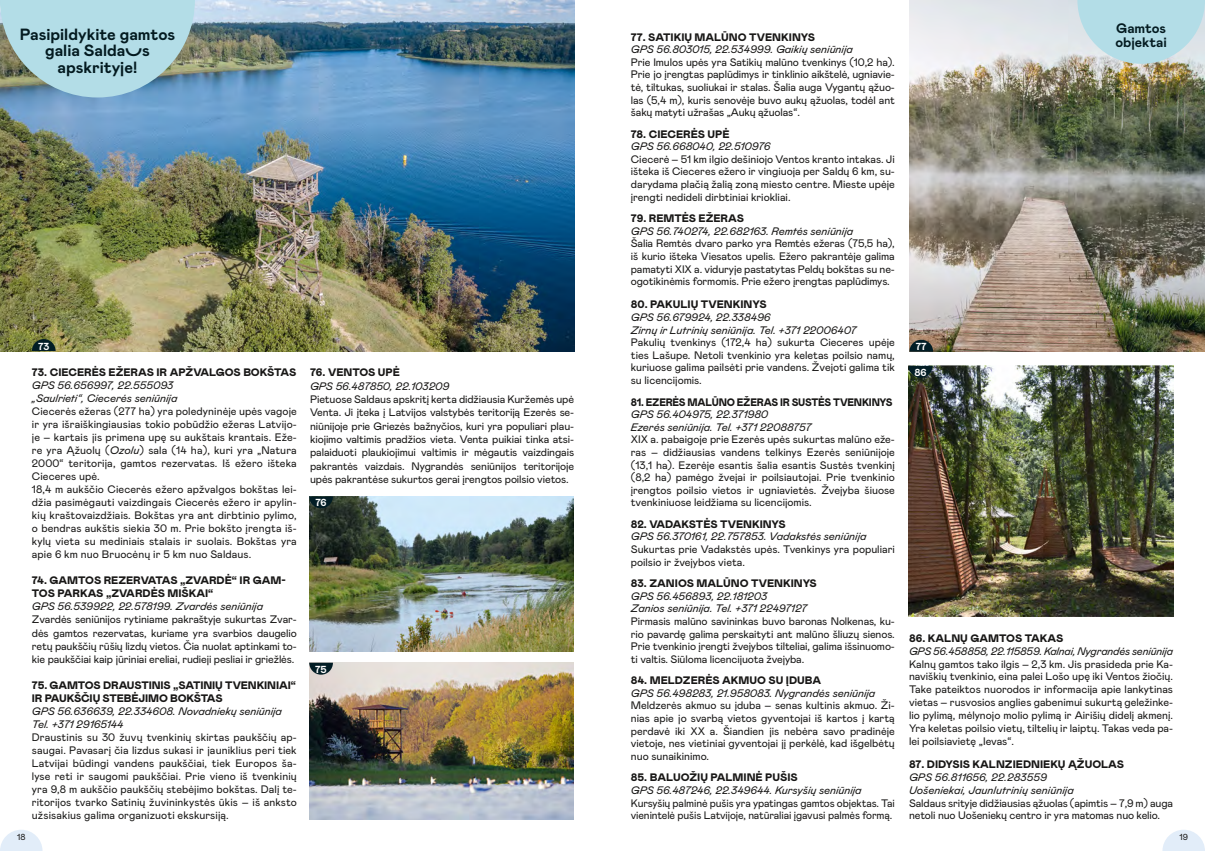
<style>
.page{position:relative;width:1205px;height:851px;background:#fff}
.page>*{position:absolute;margin:0;border:0;box-sizing:border-box;transform-origin:0 0}
.t1{font:700 16.25px/16.2px "Mabry Pro";color:#031a20;text-align:center}
.t2{font:700 13.75px/13.8px "Mabry Pro";color:#031a20}
.t3{font:10.88px/12.6px "Mabry Pro";color:#181716;text-align:justify}
.t4{font:italic 10.88px/12.6px "Mabry Pro";color:#181716}
.t5{font:900 10.88px/13px "Mabry Pro";color:#181716}
.t6{font:900 10.88px "Mabry Pro";letter-spacing:-.02em;color:#181716;scale:.93 1}
.t7{font:700 10.12px "Mabry Pro";letter-spacing:-.01em;color:#fff}
.t8{font:8.75px "Mabry Pro";color:#181716}
.s1{font-family:"Overpriced Mabry"}
.s2{font-style:italic}
</style>
<div class="page">
<svg style="left:0;top:830px;width:43px;height:20px"></svg>
<svg style="left:1162px;top:830px;width:43px;height:20px"></svg>
<img style="left:909px;top:0;width:296px;height:351px">
<img style="left:0;top:0;width:574px;height:351px">
<img style="left:309px;top:662px;width:264px;height:157px">
<svg style="left:0;top:0;width:195px;height:97px;background:#a5cbd3"></svg>
<svg style="left:1077px;top:0;width:128px;height:64px;background:#bbdde5"></svg>
<img style="left:309px;top:496px;width:264px;height:155px">
<img style="left:909px;top:366px;width:264px;height:251px">
<svg style="left:32px;top:339px;width:24px;height:12px"></svg>
<svg style="left:909px;top:340px;width:24px;height:11px"></svg>
<svg style="left:309px;top:496px;width:24px;height:12px"></svg>
<svg style="left:909px;top:366px;width:23px;height:12px"></svg>
<svg style="left:309px;top:662px;width:24px;height:12px"></svg>
<h1 class="t1" style="left:20px;top:26px;width:157px">Pasipildykite gamtos galia Salda<span class="s1">u</span>s apskrityje!</h1>
<p class="t2" style="left:1115px;top:21px;width:53px">Gamtos objektai</p>
<p class="t5" style="left:631px;top:30px;width:186px">77. SATIKIŲ MALŪNO TVENKINYS</p>
<p class="t4" style="left:631px;top:42px;width:224px">GPS 56.803015, 22.534999. Gaikių seniūnija</p>
<p class="t3" style="left:631px;top:55px;width:265px">Prie Imulos upės yra Satikių malūno tvenkinys (10,2 ha).<br>Prie jo įrengtas paplūdimys ir tinklinio aikštelė, ugniavie&shy;tė, tiltukas, suoliukai ir stalas. Šalia auga Vygantų ąžuo&shy;las (5,4 m), kuris senovėje buvo aukų ąžuolas, todėl ant šakų matyti užrašas „Aukų ąžuolas“.</p>
<p class="t5" style="left:631px;top:127px;width:100px">78. CIECERĖS UPĖ</p>
<p class="t4" style="left:631px;top:139px;width:141px">GPS 56.668040, 22.510976</p>
<p class="t3" style="left:631px;top:152px;width:265px">Ciecerė – 51 km ilgio dešiniojo Ventos kranto intakas. Ji išteka iš Cieceres ežero ir vingiuoja per Saldų 6 km, su&shy;darydama plačią žalią zoną miesto centre. Mieste upėje įrengti nedideli dirbtiniai kriokliai.</p>
<p class="t5" style="left:631px;top:211px;width:115px">79. REMTĖS EŽERAS</p>
<p class="t4" style="left:631px;top:224px;width:224px">GPS 56.740274, 22.682163. Remtės seniūnija</p>
<p class="t3" style="left:631px;top:237px;width:265px">Šalia Remtės dvaro parko yra Remtės ežeras (75,5 ha), iš kurio išteka Viesatos upelis. Ežero pakrantėje galima pamatyti XIX a. viduryje pastatytas Peldų bokštas su ne&shy;ogotikinėmis formomis. Prie ežero įrengtas paplūdimys.</p>
<p class="t5" style="left:631px;top:298px;width:137px">80. PAKULIŲ TVENKINYS</p>
<p class="t4" style="left:631px;top:310px;width:227px">GPS 56.679924, 22.338496<br>Zirnų ir Lutrinių seniūnija. Tel. +371 22006407</p>
<p class="t3" style="left:631px;top:335px;width:265px">Pakulių tvenkinys (172,4 ha) sukurta Cieceres upėje ties Lašupe. Netoli tvenkinio yra keletas poilsio namų, kuriuose galima pailsėti prie vandens. Žvejoti galima tik su licencijomis.</p>
<p class="t6" style="left:631px;top:394px;width:283px">81. EZERĖS MALŪNO EŽERAS IR SUSTĖS TVENKINYS</p>
<p class="t4" style="left:631px;top:407px;width:182px">GPS 56.404975, 22.371980<br>Ezerės seniūnija. Tel. +371 22088757</p>
<p class="t3" style="left:631px;top:432px;width:265px">XIX a. pabaigoje prie Ezerės upės sukurtas malūno eže&shy;ras – didžiausias vandens telkinys Ezerės seniūnijoje (13,1 ha). Ezerėje esantis šalia esantis Sustės tvenkinį (8,2 ha) pamėgo žvejai ir poilsiautojai. Prie tvenkinio įrengtos poilsio vietos ir ugniavietės. Žvejyba šiuose tvenkiniuose leidžiama su licencijomis.</p>
<p class="t5" style="left:631px;top:517px;width:156px">82. VADAKSTĖS TVENKINYS</p>
<p class="t4" style="left:631px;top:529px;width:237px">GPS 56.370161, 22.757853. Vadakstės seniūnija</p>
<p class="t3" style="left:631px;top:542px;width:265px">Sukurtas prie Vadakstės upės. Tvenkinys yra populiari poilsio ir žvejybos vieta.</p>
<p class="t5" style="left:631px;top:576px;width:187px">83. ZANIOS MALŪNO TVENKINYS</p>
<p class="t4" style="left:631px;top:589px;width:177px">GPS 56.456893, 22.181203<br>Zanios seniūnija. Tel. +371 22497127</p>
<p class="t3" style="left:631px;top:614px;width:265px">Pirmasis malūno savininkas buvo baronas Nolkenas, ku&shy;rio pavardę galima perskaityti ant malūno šliuzų sienos.<br>Prie tvenkinio įrengti žvejybos tilteliai, galima išsinuomo&shy;ti valtis. Siūloma licencijuota žvejyba.</p>
<p class="t5" style="left:631px;top:673px;width:192px">84. MELDZERĖS AKMUO SU ĮDUBA</p>
<p class="t4" style="left:631px;top:686px;width:246px">GPS 56.498283, 21.958083. Nygrandės seniūnija</p>
<p class="t3" style="left:631px;top:698px;width:266px">Meldzerės akmuo su įduba – senas kultinis akmuo. Ži&shy;nias apie jo svarbą vietos gyventojai iš kartos į kartą perdavė iki XX a. Šiandien jis nebėra savo pradinėje vietoje, nes vietiniai gyventojai jį perkėlė, kad išgelbėtų nuo sunaikinimo.</p>
<p class="t5" style="left:631px;top:770px;width:168px">85. BALUOŽIŲ PALMINĖ PUŠIS</p>
<p class="t4" style="left:631px;top:783px;width:232px">GPS 56.487246, 22.349644. Kursyšių seniūnija</p>
<p class="t3" style="left:631px;top:795px;width:265px">Kursyšių palminė pušis yra ypatingas gamtos objektas. Tai vienintelė pušis Latvijoje, natūraliai įgavusi palmės formą.</p>
<p class="t7" style="left:38px;top:339px;width:13px">73</p>
<p class="t7" style="left:916px;top:339px;width:12px">77</p>
<p class="t5" style="left:32px;top:365px;width:266px">73. CIECERĖS EŽERAS IR APŽVALGOS BOKŠTAS</p>
<p class="t4" style="left:32px;top:378px;width:147px;line-height:13px">GPS 56.656997, 22.555093 „Saulrieti“, Ciecerės seniūnija</p>
<p class="t3" style="left:32px;top:404px;width:266px;line-height:13px;text-align:left">Ciecerės ežeras (277 ha) yra poledyninėje upės vagoje ir yra išraiškingiausias tokio pobūdžio ežeras Latvijo&shy;je – kartais jis primena upę su aukštais krantais. Eže&shy;re yra Ąžuolų (<span class="s2">Ozolu</span>) sala (14 ha), kuri yra „Natura 2000“ teritorija, gamtos rezervatas. Iš ežero išteka Cieceres upė.<br>18,4 m aukščio Ciecerės ežero apžvalgos bokštas lei&shy;džia pasimėgauti vaizdingais Ciecerės ežero ir apylin&shy;kių kraštovaizdžiais. Bokštas yra ant dirbtinio pylimo, o bendras aukštis siekia 30 m. Prie bokšto įrengta iš&shy;kylų vieta su mediniais stalais ir suolais. Bokštas yra apie 6 km nuo Bruocėnų ir 5 km nuo Saldaus.</p>
<p class="t5" style="left:32px;top:573px;width:255px">74. GAMTOS REZERVATAS „ZVARDĖ“ IR GAM-<br>TOS PARKAS „ZVARDĖS MIŠKAI“</p>
<p class="t4" style="left:32px;top:599px;width:233px">GPS 56.539922, 22.578199. Zvardės seniūnija</p>
<p class="t3" style="left:32px;top:612px;width:266px;line-height:13px">Zvardės seniūnijos rytiniame pakraštyje sukurtas Zvar&shy;dės gamtos rezervatas, kuriame yra svarbios daugelio retų paukščių rūšių lizdų vietos. Čia nuolat aptinkami to&shy;kie paukščiai kaip jūriniai ereliai, rudieji pesliai ir griežlės.</p>
<p class="t5" style="left:32px;top:677px;width:265px">75. GAMTOS DRAUSTINIS „SATINIŲ TVENKINIAI“<br>IR PAUKŠČIŲ STEBĖJIMO BOKŠTAS</p>
<p class="t4" style="left:32px;top:703px;width:252px;line-height:13px">GPS 56.636639, 22.334608. Novadniekų seniūnija<br>Tel. +371 29165144</p>
<p class="t3" style="left:32px;top:729px;width:266px;line-height:13px">Draustinis su 30 žuvų tvenkinių skirtas paukščių ap&shy;saugai. Pavasarį čia lizdus sukasi ir jauniklius peri tiek Latvijai būdingi vandens paukščiai, tiek Europos ša&shy;lyse reti ir saugomi paukščiai. Prie vieno iš tvenkinių yra 9,8 m aukščio paukščių stebėjimo bokštas. Dalį te&shy;ritorijos tvarko Satinių žuvininkystės ūkis – iš anksto užsisakius galima organizuoti ekskursiją.</p>
<p class="t5" style="left:310px;top:365px;width:91px">76. VENTOS UPĖ</p>
<p class="t4" style="left:310px;top:379px;width:141px">GPS 56.487850, 22.103209</p>
<p class="t3" style="left:310px;top:392px;width:265px;line-height:13.4px">Pietuose Saldaus apskritį kerta didžiausia Kuržemės upė Venta. Ji įteka į Latvijos valstybės teritoriją Ezerės se&shy;niūnijoje prie Griezės bažnyčios, kuri yra populiari plau&shy;kiojimo valtimis pradžios vieta. Venta puikiai tinka atsi&shy;palaiduoti plaukiojimui valtimis ir mėgautis vaizdingais pakrantės vaizdais. Nygrandės seniūnijos teritorijoje upės pakrantėse sukurtos gerai įrengtos poilsio vietos.</p>
<p class="t7" style="left:914px;top:365px;width:14px">86</p>
<p class="t7" style="left:315px;top:495px;width:13px">76</p>
<p class="t5" style="left:909px;top:631px;width:156px">86. KALNŲ GAMTOS TAKAS</p>
<p class="t4" style="left:909px;top:644px;width:265px">GPS 56.458858, 22.115859. Kalnai, Nygrandės seniūnija</p>
<p class="t3" style="left:909px;top:656px;width:266px">Kalnų gamtos tako ilgis – 2,3 km. Jis prasideda prie Ka&shy;naviškių tvenkinio, eina palei Lošo upę iki Ventos žiočių.<br>Take pateiktos nuorodos ir informacija apie lankytinas vietas – rusvosios anglies gabenimui sukurtą geležinke&shy;lio pylimą, mėlynojo molio pylimą ir Airišių didelį akmenį.<br>Yra keletas poilsio vietų, tiltelių ir laiptų. Takas veda pa&shy;lei poilsiavietę „Ievas“.</p>
<p class="t5" style="left:909px;top:757px;width:216px">87. DIDYSIS KALNZIEDNIEKŲ ĄŽUOLAS</p>
<p class="t4" style="left:909px;top:770px;width:166px">GPS 56.811656, 22.283559<br>Uošeniekai, Jaunlutrinių seniūnija</p>
<p class="t3" style="left:909px;top:795px;width:265px">Saldaus srityje didžiausias ąžuolas (apimtis – 7,9 m) auga netoli nuo Uošeniekų centro ir yra matomas nuo kelio.</p>
<p class="t7" style="left:315px;top:662px;width:13px">75</p>
<p class="t8" style="left:17px;top:831px;width:10px">18</p>
<p class="t8" style="left:1179px;top:831px;width:10px">19</p>
</div>
